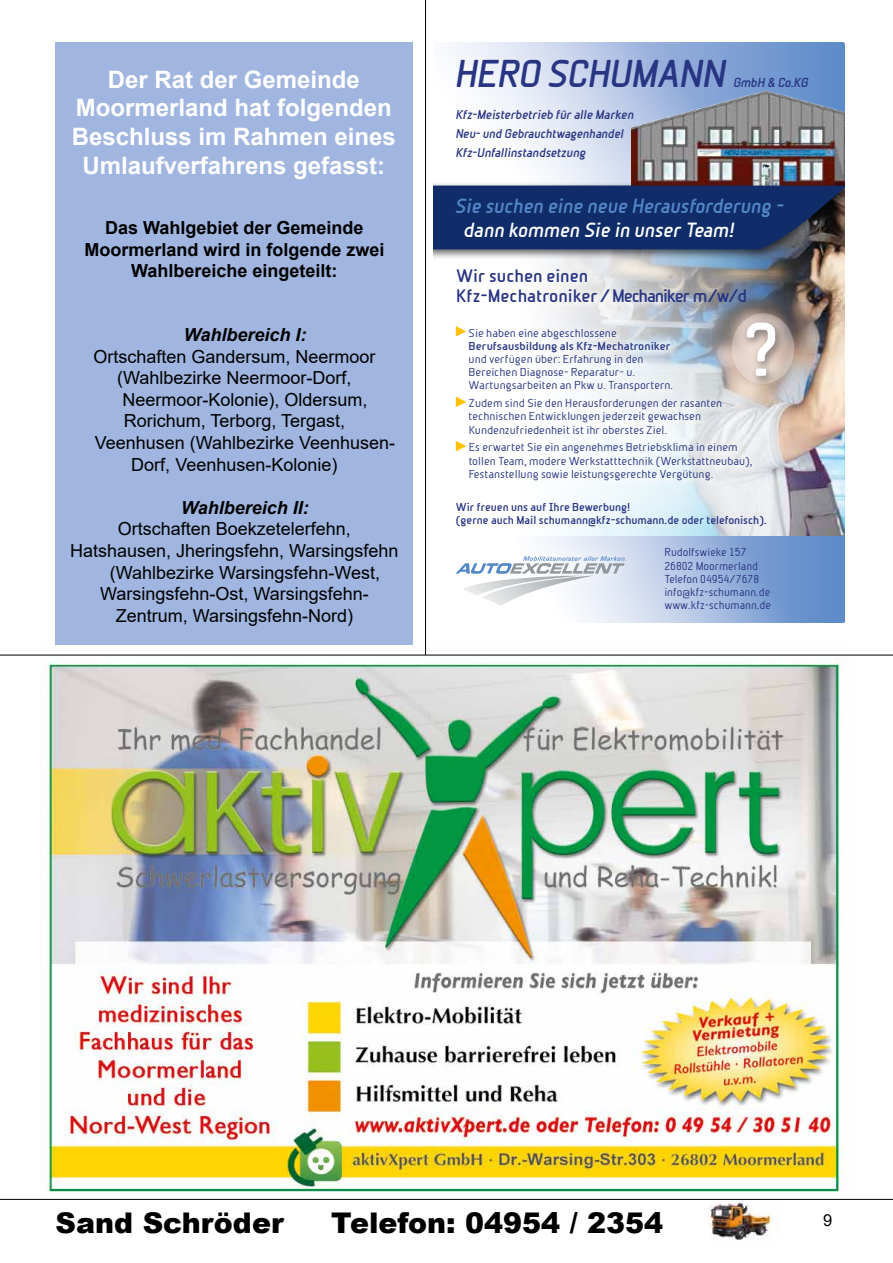
<style>
.page{position:relative;width:893px;height:1263px;background:#fff}
.page>*{position:absolute;margin:0;border:0;box-sizing:border-box;transform-origin:0 0}
.t1{font:700 72.75px "Beta Sans";color:#fff;scale:.92 1}
.t2{font:italic 700 37.2px "Beta Sans";letter-spacing:-.02em;color:#283583;scale:.92 1}
.t3{font:900 28.5px "Arial";color:#000}
.t4{font:700 24px/28.8px "Arial";color:#fff;text-align:center}
.t5{font:italic 700 19.65px "Beta Sans";color:#5488c7;scale:.92 1}
.t6{font:italic 700 19.65px "Beta Sans";color:#fff;scale:.92 1}
.t7{font:18px "Arial";color:#000}
.t8{font:700 18px/21.6px "Arial";color:#000;text-align:center}
.t9{font:italic 700 18px "Arial";color:#000}
.t10{font:700 17.25px/20.7px "Beta Sans";color:#283583;scale:.96 1}
.t11{font:16.5px "Arial";color:#000}
.t12{font:italic 700 12.6px "Beta Sans";letter-spacing:-.02em;color:#283583;scale:.92 1}
.t13{font:italic 700 12.3px/18.9px "Beta Sans";letter-spacing:-.005em;color:#283583;scale:.93 1}
.t14{font:10.95px/13.2px "Beta Sans";color:#283583}
.t15{font:10.95px/13.2px "Beta Sans";color:#283583;scale:.96 1}
.t16{font:700 10.95px/13.2px "Beta Sans";color:#283583;scale:.96 1}
.t17{font:700 10.95px "Beta Sans";color:#283583}
</style>
<div class="page">
<div style="left:55px;top:42px;width:357px;height:605px;background:#a0b5df"></div>
<img style="left:710px;top:1200px;width:66px;height:40px">
<img style="left:39px;top:646px;width:815px;height:553px">
<hr style="left:0;top:655px;width:893px;height:1px;background:#000">
<img style="left:551px;top:260px;width:293px;height:276px">
<svg style="left:452px;top:43px;width:392px;height:138px"></svg>
<svg style="left:644px;top:536px;width:200px;height:87px;background:#8eacd9"></svg>
<svg style="left:543px;top:536px;width:101px;height:87px"></svg>
<svg style="left:455px;top:556px;width:171px;height:50px"></svg>
<svg style="left:455px;top:317px;width:306px;height:173px"></svg>
<svg style="left:456px;top:326px;width:10px;height:11px"></svg>
<svg style="left:456px;top:397px;width:10px;height:10px"></svg>
<svg style="left:456px;top:441px;width:10px;height:10px"></svg>
<div style="left:741px;top:317px;width:45px;height:71px;background:#000;opacity:.75"></div>
<svg style="left:732px;top:313px;width:62px;height:71px;background:#c7b8af"></svg>
<svg style="left:551px;top:260px;width:119px;height:52px"></svg>
<img style="left:631px;top:87px;width:213px;height:94px">
<div style="left:434px;top:181px;width:410px;height:79px;background:#000;opacity:.6"></div>
<svg style="left:434px;top:186px;width:410px;height:63px;background:#142e64"></svg>
<hr style="left:425px;top:0;width:1px;height:655px;background:#000">
<hr style="left:0;top:1199px;width:893px;height:1px;background:#000">
<h3 class="t4" style="left:72px;top:65px;width:326px">Der Rat der Gemeinde<br>Moormerland hat folgenden<br>Beschluss im Rahmen eines<br>Umlaufverfahrens gefasst:</h3>
<h3 class="t8" style="left:84px;top:217px;width:302px">Das Wahlgebiet der Gemeinde<br>Moormerland wird in folgende zwei<br>Wahlbereiche eingeteilt:</h3>
<h3 class="t9" style="left:184px;top:323px;width:124px">Wahlbereich I:</h3>
<h3 class="t7" style="left:93px;top:344px;width:284px">Ortschaften Gandersum, Neermoor</h3>
<h3 class="t7" style="left:117px;top:365px;width:236px">(Wahlbezirke Neermoor-Dorf,</h3>
<h3 class="t7" style="left:122px;top:387px;width:247px">Neermoor-Kolonie), Oldersum,</h3>
<h3 class="t7" style="left:124px;top:409px;width:223px">Rorichum, Terborg, Tergast,</h3>
<h3 class="t7" style="left:95px;top:430px;width:302px">Veenhusen (Wahlbezirke Veenhusen-</h3>
<h3 class="t7" style="left:131px;top:452px;width:208px">Dorf, Veenhusen-Kolonie)</h3>
<h3 class="t9" style="left:181px;top:495px;width:129px">Wahlbereich II:</h3>
<h3 class="t7" style="left:118px;top:517px;width:235px">Ortschaften Boekzetelerfehn,</h3>
<h3 class="t7" style="left:70px;top:538px;width:330px">Hatshausen, Jheringsfehn, Warsingsfehn</h3>
<h3 class="t7" style="left:110px;top:560px;width:272px">(Wahlbezirke Warsingsfehn-West,</h3>
<h3 class="t7" style="left:100px;top:581px;width:270px">Warsingsfehn-Ost, Warsingsfehn-</h3>
<h3 class="t7" style="left:116px;top:603px;width:239px">Zentrum, Warsingsfehn-Nord)</h3>
<h2 class="t2" style="left:456px;top:52px;width:296px">HERO SCHUMANN</h2>
<p class="t12" style="left:734px;top:75px;width:83px">GmbH &amp; Co.KG</p>
<p class="t13" style="left:456px;top:106px;width:193px">Kfz-Meisterbetrieb für alle Marken<br>Neu- und Gebrauchtwagenhandel<br>Kfz-Unfallinstandsetzung</p>
<h3 class="t5" style="left:456px;top:194px;width:359px">Sie suchen eine neue Herausforderung -</h3>
<h3 class="t6" style="left:464px;top:218px;width:296px">dann kommen Sie in unser Team!</h3>
<h3 class="t10" style="left:456px;top:265px;width:305px">Wir suchen einen<br>Kfz-Mechatroniker/Mechaniker m/w/d</h3>
<h1 class="t1" style="left:744px;top:307px;width:40px">?</h1>
<p class="t14" style="left:469px;top:326px;width:150px">Sie haben eine abgeschlossene</p>
<p class="t17" style="left:469px;top:339px;width:203px">Berufsausbildung als Kfz-Mechatroniker</p>
<p class="t14" style="left:469px;top:352px;width:206px">und verfügen über: Erfahrung in den<br>Bereichen Diagnose- Reparatur- u.<br>Wartungsarbeiten an Pkw u. Transportern.</p>
<p class="t14" style="left:469px;top:397px;width:255px">Zudem sind Sie den Herausforderungen der rasanten technischen Entwicklungen jederzeit gewachsen<br>Kundenzufriedenheit ist ihr oberstes Ziel.</p>
<p class="t14" style="left:469px;top:441px;width:286px">Es erwartet Sie ein angenehmes Betriebsklima in einem tollen Team, modere Werkstatttechnik (Werkstattneubau),<br>Festanstellung sowie leistungsgerechte Vergütung.</p>
<p class="t16" style="left:456px;top:500px;width:325px">Wir freuen uns auf Ihre Bewerbung!<br>(gerne auch Mail schumann@kfz-schumann.de oder telefonisch).</p>
<p class="t15" style="left:664px;top:546px;width:112px">Rudolfswieke 157<br>26802 Moormerland<br>Telefon 04954/7678 info@kfz-schumann.de www.kfz-schumann.de</p>
<h3 class="t3" style="left:56px;top:1202px;width:230px">Sand Schröder</h3>
<h3 class="t3" style="left:331px;top:1202px;width:334px">Telefon: 04954 / 2354</h3>
<h3 class="t11" style="left:823px;top:1209px;width:11px">9</h3>
</div>
